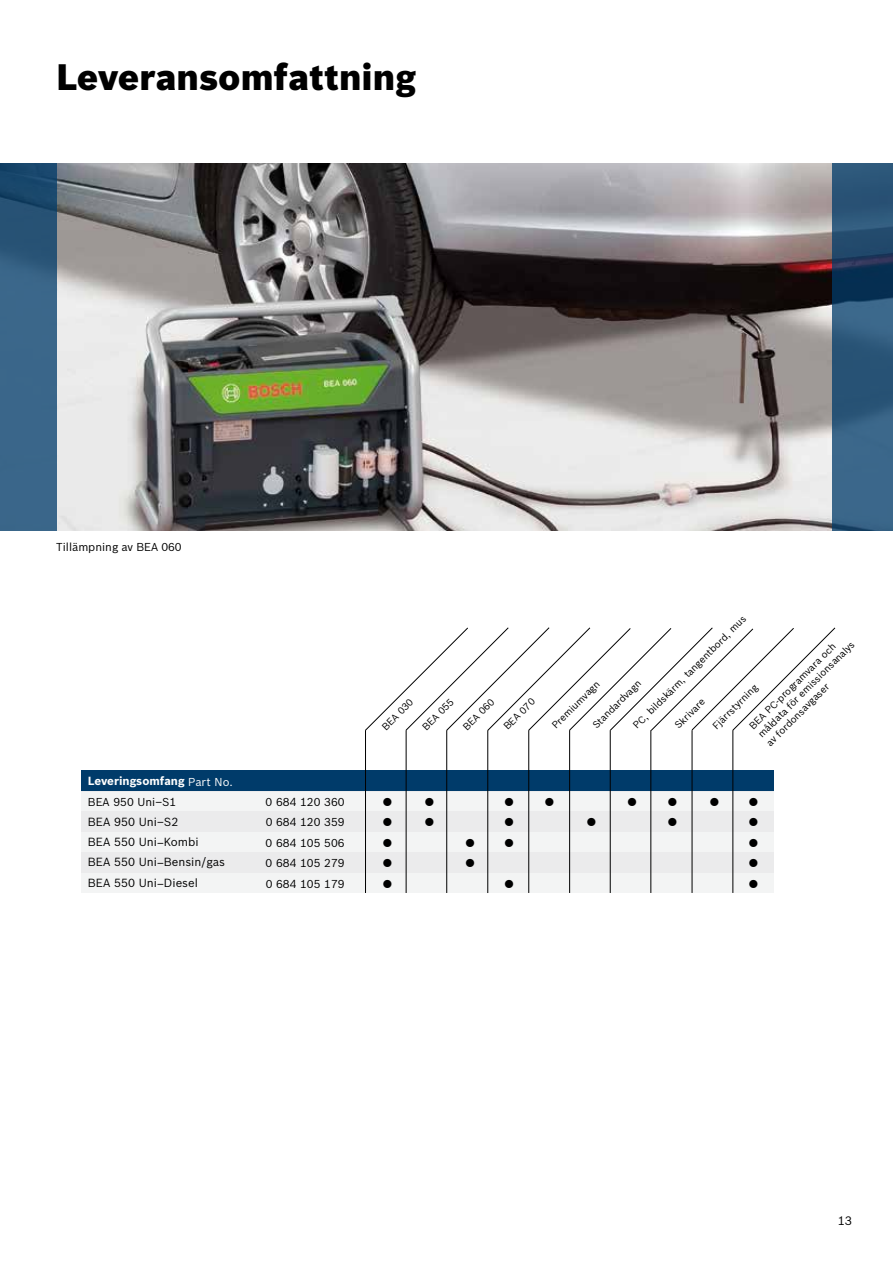
<style>
.page{position:relative;width:893px;height:1263px;background:#fff}
.page>*{position:absolute;margin:0;border:0;box-sizing:border-box;transform-origin:0 0}
.t1{font:900 36px "Bosch Sans";color:#000}
.t2{font:12px "Bosch Sans";color:#000}
.t3{font:11.55px "Bosch Sans";color:#000}
.t4{font:700 11.55px "Bosch Sans";color:#fff}
.t5{font:11.25px "Bosch Sans";color:#000}
.t6{font:9.75px/12px "Bosch Sans";color:#000}
.s1{font-weight:400;font-size:11.25px}
.s2{font-size:11.25px}
</style>
<div class="page">
<hr style="left:0;top:1000px;width:1px;height:195px;background:#003b6a">
<img style="left:56px;top:163px;width:776px;height:367px">
<svg style="left:1px;top:163px;width:55px;height:367px;background:#335f82"></svg>
<hr style="left:0;top:163px;width:1px;height:368px;background:#003b6a">
<svg style="left:832px;top:163px;width:61px;height:367px;background:#2c5679"></svg>
<div style="left:82px;top:771px;width:692px;height:122px;background:#f3f4f4"></div>
<div style="left:82px;top:771px;width:692px;height:21px;background:#ebebec"></div>
<div style="left:82px;top:811px;width:692px;height:21px;background:#ebebec"></div>
<div style="left:82px;top:852px;width:692px;height:21px;background:#ebebec"></div>
<div style="left:81px;top:770px;width:693px;height:21px;background:#003b6a"></div>
<hr style="left:365px;top:730px;width:1px;height:163px;background:#000">
<hr style="left:406px;top:730px;width:1px;height:163px;background:#000">
<hr style="left:446px;top:730px;width:1px;height:163px;background:#000">
<hr style="left:487px;top:730px;width:1px;height:163px;background:#000">
<hr style="left:528px;top:730px;width:1px;height:163px;background:#000">
<hr style="left:569px;top:730px;width:1px;height:163px;background:#000">
<hr style="left:610px;top:730px;width:1px;height:163px;background:#000">
<hr style="left:651px;top:730px;width:1px;height:163px;background:#000">
<hr style="left:692px;top:730px;width:1px;height:163px;background:#000">
<hr style="left:733px;top:730px;width:1px;height:163px;background:#000">
<svg style="left:365px;top:627px;width:470px;height:104px"></svg>
<h1 class="t1" style="left:56px;top:55px;width:362px">Leveransomfattning</h1>
<p class="t5" style="left:56px;top:540px;width:127px">Tillämpning av BEA 060</p>
<p class="t4" style="left:88px;top:773px;width:146px">Leveringsomfang <span class="s1">Part No.</span></p>
<p class="t5" style="left:88px;top:795px;width:90px">BEA 950 Uni–S1</p>
<p class="t5" style="left:266px;top:795px;width:80px">0 684 120 360</p>
<p class="t3" style="left:88px;top:814px;width:92px">BEA 950 Uni<span class="s2">–</span>S2</p>
<p class="t5" style="left:266px;top:815px;width:80px">0 684 120 359</p>
<p class="t3" style="left:88px;top:835px;width:112px">BEA 550 Uni<span class="s2">–</span>Kombi</p>
<p class="t5" style="left:266px;top:836px;width:80px">0 684 105 506</p>
<p class="t3" style="left:88px;top:855px;width:139px">BEA 550 Uni<span class="s2">–</span>Bensin/gas</p>
<p class="t5" style="left:266px;top:856px;width:80px">0 684 105 279</p>
<p class="t3" style="left:88px;top:875px;width:111px">BEA 550 Uni<span class="s2">–</span>Diesel</p>
<p class="t5" style="left:266px;top:876px;width:80px">0 684 105 179</p>
<p class="t6" style="left:379px;top:724px;width:41px;rotate:-45deg">BEA 030</p>
<p class="t6" style="left:420px;top:724px;width:41px;rotate:-45deg">BEA 055</p>
<p class="t6" style="left:460px;top:724px;width:41px;rotate:-45deg">BEA 060</p>
<p class="t6" style="left:501px;top:723px;width:41px;rotate:-45deg">BEA 070</p>
<p class="t6" style="left:630px;top:722px;width:157px;rotate:-45deg">PC, bildskärm, tangentbord, mus</p>
<p class="t6" style="left:747px;top:723px;width:134px;rotate:-45deg">BEA PC-programvara och måldata för emissionsanalys av fordonsavgaser</p>
<p class="t6" style="left:590px;top:722px;width:66px;rotate:-45deg">Standardvagn</p>
<p class="t6" style="left:549px;top:722px;width:65px;rotate:-45deg">Premiumvagn</p>
<p class="t6" style="left:710px;top:723px;width:61px;rotate:-45deg">Fjärrstyrning</p>
<p class="t6" style="left:672px;top:722px;width:39px;rotate:-45deg">Skrivare</p>
<p class="t2" style="left:838px;top:1213px;width:16px">13</p>
</div>
